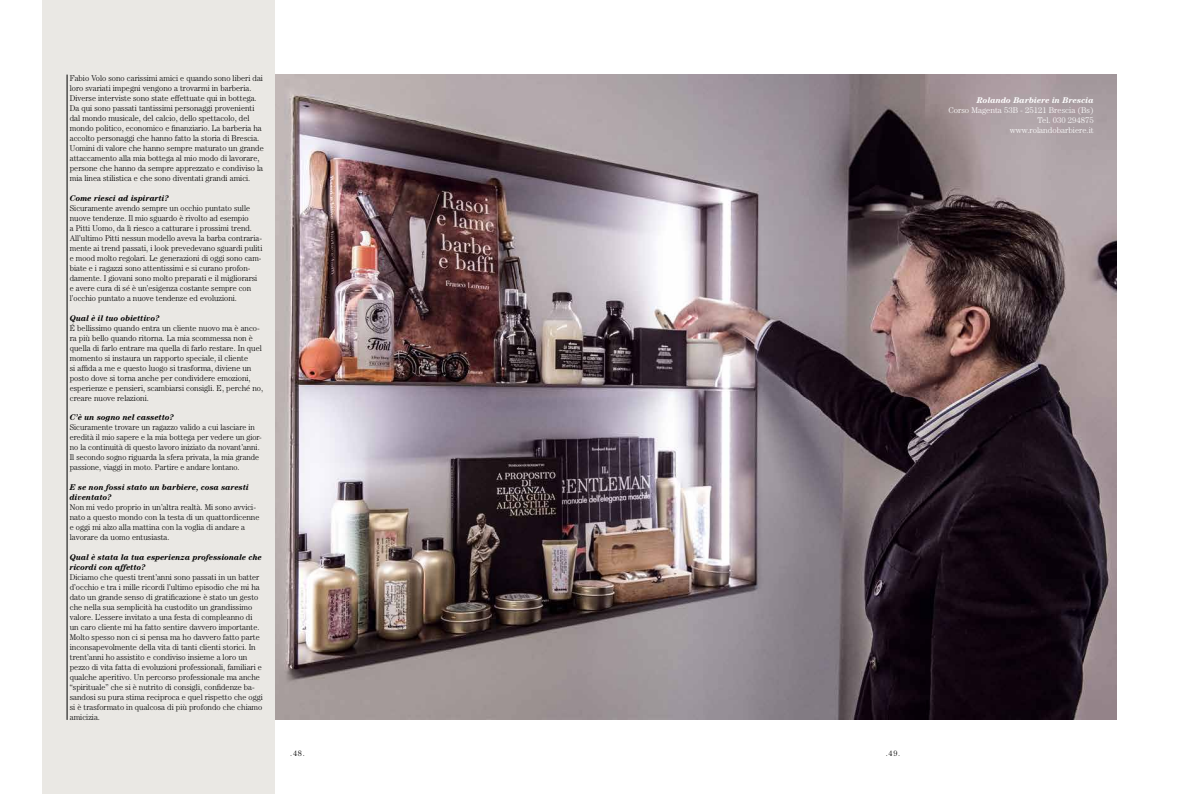
<style>
.page{position:relative;width:1191px;height:794px;background:#fff}
.page>*{position:absolute;margin:0;border:0;box-sizing:border-box;transform-origin:0 0}
.t1{font:300 8.31px/10px "Century";color:#000}
.t2{font:300 8.31px/10px "Century";color:#000;scale:.96 1}
.t3{font:300 8.31px/10px "Century";color:#000;scale:.95 1}
.t4{font:italic 700 8.31px/10px "Century";color:#000}
.t5{font:300 8.31px/10px "Century";color:#fff;text-align:right}
.t6{font:italic 700 8.31px "Century";color:#fff}
.t7{font:300 7.88px "Century";color:#000}
</style>
<div class="page">
<img style="left:275px;top:75px;width:841px;height:645px">
<div style="left:42px;top:0;width:233px;height:794px;background:#eae8e4"></div>
<hr style="left:67px;top:75px;width:1px;height:645px;background:#000">
<p class="t1" style="left:70px;top:73px;width:195px">Fabio Volo sono carissimi amici e quando sono liberi dai loro svariati impegni vengono a trovarmi in barberia.<br>Diverse interviste sono state effettuate qui in bottega.<br>Da qui sono passati tantissimi personaggi provenienti dal mondo musicale, del calcio, dello spettacolo, del mondo politico, economico e finanziario. La barberia ha accolto personaggi che hanno fatto la storia di Brescia.<br>Uomini di valore che hanno sempre maturato un grande attaccamento alla mia bottega al mio modo di lavorare, persone che hanno da sempre apprezzato e condiviso la mia linea stilistica e che sono diventati grandi amici.</p>
<p class="t4" style="left:70px;top:193px;width:101px">Come riesci ad ispirarti?</p>
<p class="t2" style="left:70px;top:203px;width:202px">Sicuramente avendo sempre un occhio puntato sulle nuove tendenze. Il mio sguardo è rivolto ad esempio<br>a Pitti Uomo, da lì riesco a catturare i prossimi trend.<br>All’ultimo Pitti nessun modello aveva la barba contraria&shy;mente ai trend passati, i look prevedevano sguardi puliti e mood molto regolari. Le generazioni di oggi sono cam&shy;biate e i ragazzi sono attentissimi e si curano profon&shy;damente. I giovani sono molto preparati e il migliorarsi e avere cura di sé è un’esigenza costante sempre con l’occhio puntato a nuove tendenze ed evoluzioni.</p>
<p class="t4" style="left:70px;top:313px;width:91px">Qual è il tuo obiettivo?</p>
<p class="t1" style="left:70px;top:323px;width:195px">É bellissimo quando entra un cliente nuovo ma è anco&shy;ra più bello quando ritorna. La mia scommessa non è quella di farlo entrare ma quella di farlo restare. In quel momento si instaura un rapporto speciale, il cliente<br>si affida a me e questo luogo si trasforma, diviene un posto dove si torna anche per condividere emozioni, esperienze e pensieri, scambiarsi consigli. E, perché no, creare nuove relazioni.</p>
<p class="t4" style="left:70px;top:412px;width:106px">C’è un sogno nel cassetto?</p>
<p class="t3" style="left:70px;top:422px;width:204px">Sicuramente trovare un ragazzo valido a cui lasciare in eredità il mio sapere e la mia bottega per vedere un gior&shy;no la continuità di questo lavoro iniziato da novant’anni.<br>Il secondo sogno riguarda la sfera privata, la mia grande passione, viaggi in moto. Partire e andare lontano.</p>
<p class="t4" style="left:70px;top:482px;width:181px">E se non fossi stato un barbiere, cosa saresti diventato?</p>
<p class="t1" style="left:70px;top:502px;width:191px">Non mi vedo proprio in un’altra realtà. Mi sono avvici&shy;nato a questo mondo con la testa di un quattordicenne e oggi mi alzo alla mattina con la voglia di andare a lavorare da uomo entusiasta.</p>
<p class="t4" style="left:70px;top:552px;width:194px">Qual è stata la tua esperienza professionale che ricordi con affetto?</p>
<p class="t1" style="left:70px;top:572px;width:194px">Diciamo che questi trent’anni sono passati in un batter d’occhio e tra i mille ricordi l’ultimo episodio che mi ha dato un grande senso di gratificazione è stato un gesto che nella sua semplicità ha custodito un grandissimo valore. L’essere invitato a una festa di compleanno di un caro cliente mi ha fatto sentire davvero importante.<br>Molto spesso non ci si pensa ma ho davvero fatto parte inconsapevolmente della vita di tanti clienti storici. In trent’anni ho assistito e condiviso insieme a loro un pezzo di vita fatta di evoluzioni professionali, familiari e qualche aperitivo. Un percorso professionale ma anche “spirituale” che si è nutrito di consigli, confidenze ba&shy;sandosi su pura stima reciproca e quel rispetto che oggi si è trasformato in qualcosa di più profondo che chiamo amicizia.</p>
<p class="t7" style="left:290px;top:749px;width:16px">.48.</p>
<p class="t7" style="left:885px;top:749px;width:16px">.49.</p>
<p class="t6" style="left:976px;top:95px;width:119px">Rolando Barbiere in Brescia</p>
<p class="t5" style="left:948px;top:105px;width:147px">Corso Magenta 53B - 25121 Brescia (Bs)<br>Tel. 030 294875<br>www.rolandobarbiere.it</p>
</div>
